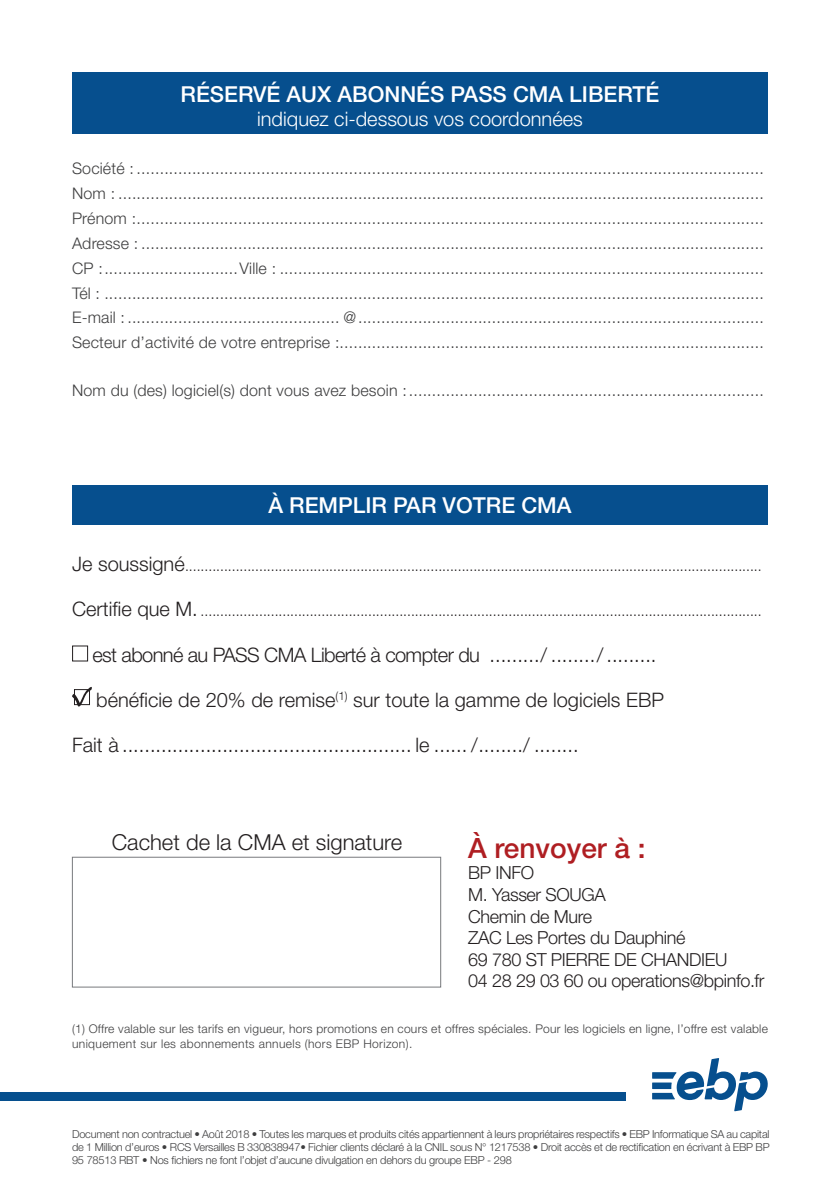
<style>
.page{position:relative;width:840px;height:1191px;background:#fff}
.page>*{position:absolute;margin:0;border:0;box-sizing:border-box;transform-origin:0 0}
.t1{font:500 28px "Helvetica Neue LT Std";color:#af1e22}
.t2{font:500 22px "Helvetica Neue LT Std";color:#fff}
.t3{font:300 22px "Helvetica Neue LT Std";color:#231f20}
.t4{font:300 20px "Helvetica Neue LT Std";color:#231f20}
.t5{font:300 20px "Helvetica Neue LT Std";letter-spacing:-.03em;color:#231f20}
.t6{font:300 20px "Helvetica Neue LT Std";color:#fff}
.t7{font:300 18px "Helvetica Neue LT Std";letter-spacing:-.02em;color:#231f20}
.t8{font:300 16px "Helvetica Neue LT Std";letter-spacing:.01em;color:#3e3e3f}
.t9{font:300 14px "Helvetica Neue LT Std";color:#231f20}
.t10{font:300 12px/14.4px "Helvetica Neue LT Std";letter-spacing:.02em;color:#3e3e3f}
.t11{font:300 11px/13.2px "Helvetica Neue LT Std";letter-spacing:-.02em;color:#3e3e3f;text-align:justify}
.s1{font-size:20px}
</style>
<div class="page">
<div style="left:72px;top:72px;width:695px;height:62px;background:#064f8e"></div>
<div style="left:72px;top:485px;width:695px;height:39px;background:#064f8e"></div>
<div style="left:72px;top:645px;width:16px;height:16px;border:1px solid #231f20"></div>
<svg style="left:72px;top:687px;width:20px;height:19px"></svg>
<div style="left:0;top:1092px;width:625px;height:8px;background:#064f8e"></div>
<svg style="left:652px;top:1058px;width:115px;height:53px"></svg>
<svg style="left:72px;top:856px;width:369px;height:131px"></svg>
<p class="t2" style="left:180px;top:81px;width:480px">RÉSERVÉ AUX ABONNÉS PASS CMA LIBERTÉ</p>
<p class="t6" style="left:257px;top:107px;width:327px">indiquez ci-dessous vos coordonnées</p>
<p class="t8" style="left:72px;top:159px;width:693px">Société : ........................................................................................................................................</p>
<p class="t8" style="left:72px;top:184px;width:693px">Nom : ............................................................................................................................................</p>
<p class="t8" style="left:72px;top:208px;width:693px">Prénom :........................................................................................................................................</p>
<p class="t8" style="left:72px;top:233px;width:693px">Adresse : .......................................................................................................................................</p>
<p class="t8" style="left:72px;top:258px;width:693px">CP :.............................Ville : .........................................................................................................</p>
<p class="t8" style="left:72px;top:283px;width:693px">Tél : ...............................................................................................................................................</p>
<p class="t8" style="left:72px;top:308px;width:693px">E-mail : .............................................. @........................................................................................</p>
<p class="t8" style="left:72px;top:333px;width:693px">Secteur d’activité de votre entreprise :............................................................................................</p>
<p class="t8" style="left:72px;top:380px;width:693px">Nom du (des) logiciel(s) dont vous avez besoin :.............................................................................</p>
<p class="t2" style="left:268px;top:492px;width:304px">À REMPLIR PAR VOTRE CMA</p>
<p class="t9" style="left:72px;top:558px;width:690px"><span class="s1">Je soussigné</span>....................................................................................................................................................</p>
<p class="t9" style="left:72px;top:603px;width:690px"><span class="s1">Certifie que M.</span> ................................................................................................................................................</p>
<p class="t5" style="left:92px;top:642px;width:565px">est abonné au PASS CMA Liberté à compter du ........./ ......../.........</p>
<p class="t4" style="left:96px;top:687px;width:569px">bénéficie de 20% de remise<sup>(1)</sup> sur toute la gamme de logiciels EBP</p>
<p class="t4" style="left:72px;top:732px;width:507px">Fait à .................................................... le ...... /......../ ........</p>
<p class="t3" style="left:112px;top:828px;width:292px">Cachet de la CMA et signature</p>
<p class="t1" style="left:468px;top:831px;width:179px">À renvoyer à :</p>
<p class="t7" style="left:468px;top:862px;width:67px">BP INFO</p>
<p class="t7" style="left:468px;top:883px;width:139px">M. Yasser SOUGA</p>
<p class="t7" style="left:468px;top:905px;width:126px">Chemin de Mure</p>
<p class="t7" style="left:468px;top:926px;width:219px">ZAC Les Portes du Dauphiné</p>
<p class="t7" style="left:468px;top:948px;width:261px">69 780 ST PIERRE DE CHANDIEU</p>
<p class="t7" style="left:468px;top:970px;width:298px">04 28 29 03 60 ou operations@bpinfo.fr</p>
<p class="t10" style="left:72px;top:1021px;width:697px">(1) Offre valable sur les tarifs en vigueur, hors promotions en cours et offres spéciales. Pour les logiciels en ligne, l’offre est valable uniquement sur les abonnements annuels (hors EBP Horizon).</p>
<p class="t11" style="left:72px;top:1127px;width:698px">Document non contractuel • Août 2018 • Toutes les marques et produits cités appartiennent à leurs propriétaires respectifs • EBP Informatique SA au capital de 1 Million d’euros • RCS Versailles B 330838947• Fichier clients déclaré à la CNIL sous N° 1217538 • Droit accès et de rectification en écrivant à EBP BP 95 78513 RBT • Nos fichiers ne font l’objet d’aucune divulgation en dehors du groupe EBP - 298</p>
</div>
